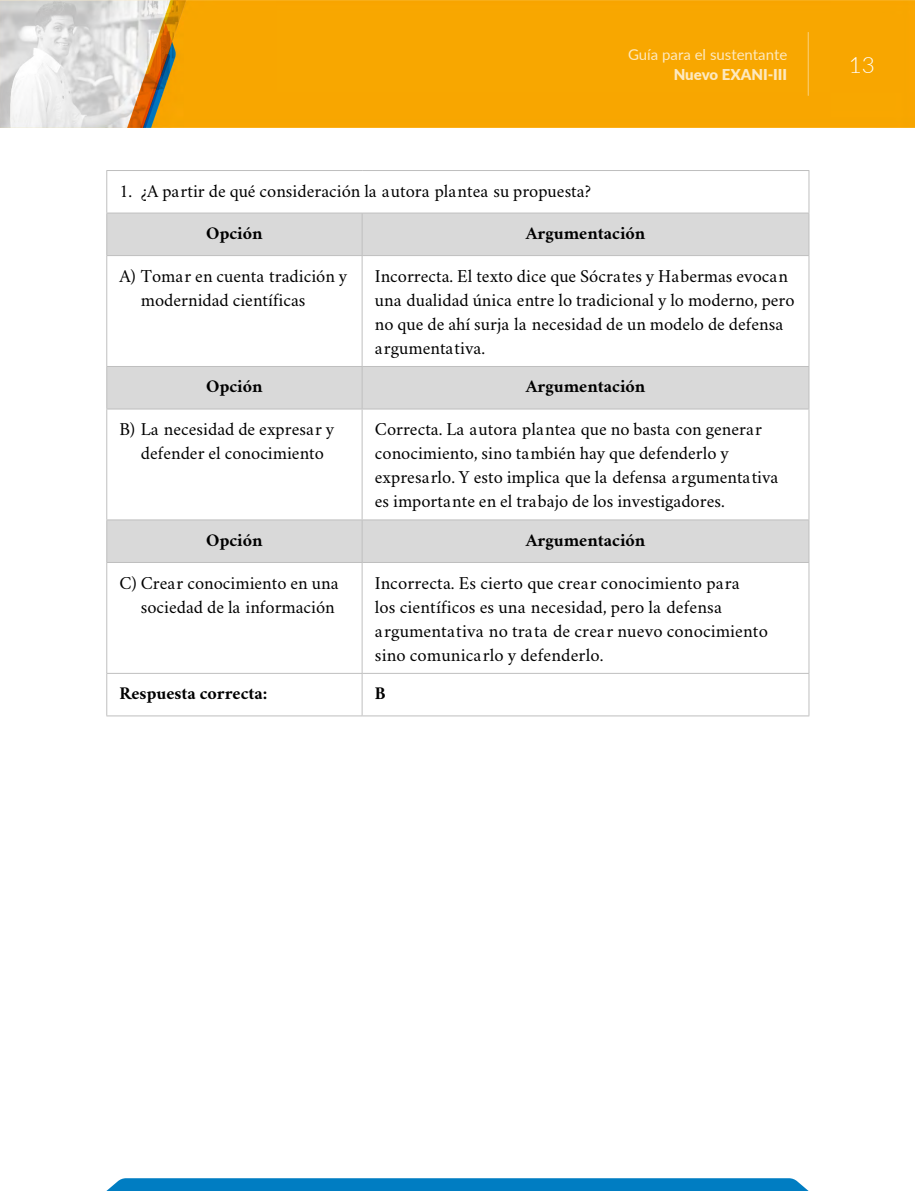
<style>
.page{position:relative;width:915px;height:1191px;background:#fff}
.page>*{position:absolute;margin:0;border:0;box-sizing:border-box;transform-origin:0 0}
.t1{font:300 22.5px "Lato";color:#fff}
.t2{font:18px/24px "Crimson";color:#000}
.t3{font:700 18px "Crimson";color:#000}
.t4{font:15px "Lato";color:#fff}
.t5{font:900 15px "Lato";color:#fff}
</style>
<div class="page">
<img style="left:0;top:0;width:914px;height:128px">
<hr style="left:807px;top:32px;width:1px;height:63px;background:#fff">
<svg style="left:106px;top:1178px;width:702px;height:13px"></svg>
<svg style="left:107px;top:214px;width:701px;height:348px"></svg>
<hr style="left:361px;top:213px;width:1px;height:42px;background:#bfbfbf">
<hr style="left:361px;top:256px;width:1px;height:110px;background:#bfbfbf">
<hr style="left:361px;top:367px;width:1px;height:42px;background:#bfbfbf">
<hr style="left:361px;top:409px;width:1px;height:110px;background:#bfbfbf">
<hr style="left:361px;top:520px;width:1px;height:42px;background:#bfbfbf">
<hr style="left:361px;top:563px;width:1px;height:110px;background:#bfbfbf">
<hr style="left:106px;top:673px;width:256px;height:1px;background:#bfbfbf">
<hr style="left:362px;top:673px;width:447px;height:1px;background:#bfbfbf">
<hr style="left:361px;top:674px;width:1px;height:41px;background:#bfbfbf">
<hr style="left:106px;top:170px;width:256px;height:1px;background:#bfbfbf">
<hr style="left:106px;top:171px;width:1px;height:42px;background:#bfbfbf">
<hr style="left:362px;top:170px;width:447px;height:1px;background:#bfbfbf">
<hr style="left:808px;top:171px;width:1px;height:42px;background:#bfbfbf">
<hr style="left:106px;top:256px;width:1px;height:110px;background:#bfbfbf">
<hr style="left:808px;top:256px;width:1px;height:110px;background:#bfbfbf">
<hr style="left:106px;top:409px;width:1px;height:110px;background:#bfbfbf">
<hr style="left:808px;top:409px;width:1px;height:110px;background:#bfbfbf">
<hr style="left:106px;top:563px;width:1px;height:110px;background:#bfbfbf">
<hr style="left:808px;top:563px;width:1px;height:110px;background:#bfbfbf">
<hr style="left:106px;top:674px;width:1px;height:41px;background:#bfbfbf">
<hr style="left:808px;top:674px;width:1px;height:41px;background:#bfbfbf">
<hr style="left:106px;top:715px;width:256px;height:1px;background:#bfbfbf">
<hr style="left:362px;top:715px;width:447px;height:1px;background:#bfbfbf">
<hr style="left:106px;top:213px;width:256px;height:1px;background:#bfbfbf">
<hr style="left:106px;top:213px;width:1px;height:42px;background:#bfbfbf">
<hr style="left:362px;top:213px;width:447px;height:1px;background:#bfbfbf">
<hr style="left:808px;top:213px;width:1px;height:42px;background:#bfbfbf">
<hr style="left:106px;top:255px;width:256px;height:1px;background:#bfbfbf">
<hr style="left:362px;top:255px;width:447px;height:1px;background:#bfbfbf">
<hr style="left:106px;top:366px;width:256px;height:1px;background:#bfbfbf">
<hr style="left:106px;top:367px;width:1px;height:42px;background:#bfbfbf">
<hr style="left:362px;top:366px;width:447px;height:1px;background:#bfbfbf">
<hr style="left:808px;top:367px;width:1px;height:42px;background:#bfbfbf">
<hr style="left:106px;top:409px;width:256px;height:1px;background:#bfbfbf">
<hr style="left:362px;top:409px;width:447px;height:1px;background:#bfbfbf">
<hr style="left:106px;top:519px;width:256px;height:1px;background:#bfbfbf">
<hr style="left:106px;top:520px;width:1px;height:42px;background:#bfbfbf">
<hr style="left:362px;top:519px;width:447px;height:1px;background:#bfbfbf">
<hr style="left:808px;top:520px;width:1px;height:42px;background:#bfbfbf">
<hr style="left:106px;top:562px;width:256px;height:1px;background:#bfbfbf">
<hr style="left:362px;top:562px;width:447px;height:1px;background:#bfbfbf">
<p class="t4" style="left:627px;top:44px;width:161px">Guía para el sustentante</p>
<p class="t5" style="left:673px;top:63px;width:115px">Nuevo EXANI-III</p>
<p class="t2" style="left:119px;top:178px;width:473px">1. ¿A partir de qué consideración la autora plantea su propuesta?</p>
<p class="t3" style="left:206px;top:219px;width:58px">Opción</p>
<p class="t3" style="left:525px;top:219px;width:121px">Argumentación</p>
<p class="t2" style="left:141px;top:263px;width:208px;text-indent:-21px">A) Tomar en cuenta tradición y modernidad científicas</p>
<p class="t2" style="left:375px;top:263px;width:421px">Incorrecta. El texto dice que Sócrates y Habermas evocan una dualidad única entre lo tradicional y lo moderno, pero no que de ahí surja la necesidad de un modelo de defensa argumentativa.</p>
<p class="t3" style="left:206px;top:373px;width:58px">Opción</p>
<p class="t3" style="left:525px;top:373px;width:121px">Argumentación</p>
<p class="t2" style="left:141px;top:416px;width:195px;text-indent:-21px">B) La necesidad de expresar y defender el conocimiento</p>
<p class="t2" style="left:375px;top:416px;width:405px">Correcta. La autora plantea que no basta con generar conocimiento, sino también hay que defenderlo y expresarlo. Y esto implica que la defensa argumentativa es importante en el trabajo de los investigadores.</p>
<p class="t3" style="left:206px;top:526px;width:58px">Opción</p>
<p class="t3" style="left:525px;top:526px;width:121px">Argumentación</p>
<p class="t2" style="left:119px;top:569px;width:220px;text-align:right">C) Crear conocimiento en una sociedad de la información</p>
<p class="t2" style="left:375px;top:569px;width:394px">Incorrecta. Es cierto que crear conocimiento para<br>los científicos es una necesidad, pero la defensa argumentativa no trata de crear nuevo conocimiento sino comunicarlo y defenderlo.</p>
<p class="t3" style="left:119px;top:679px;width:149px">Respuesta correcta:</p>
<p class="t3" style="left:375px;top:679px;width:12px">B</p>
<p class="t1" style="left:848px;top:49px;width:28px">13</p>
</div>
